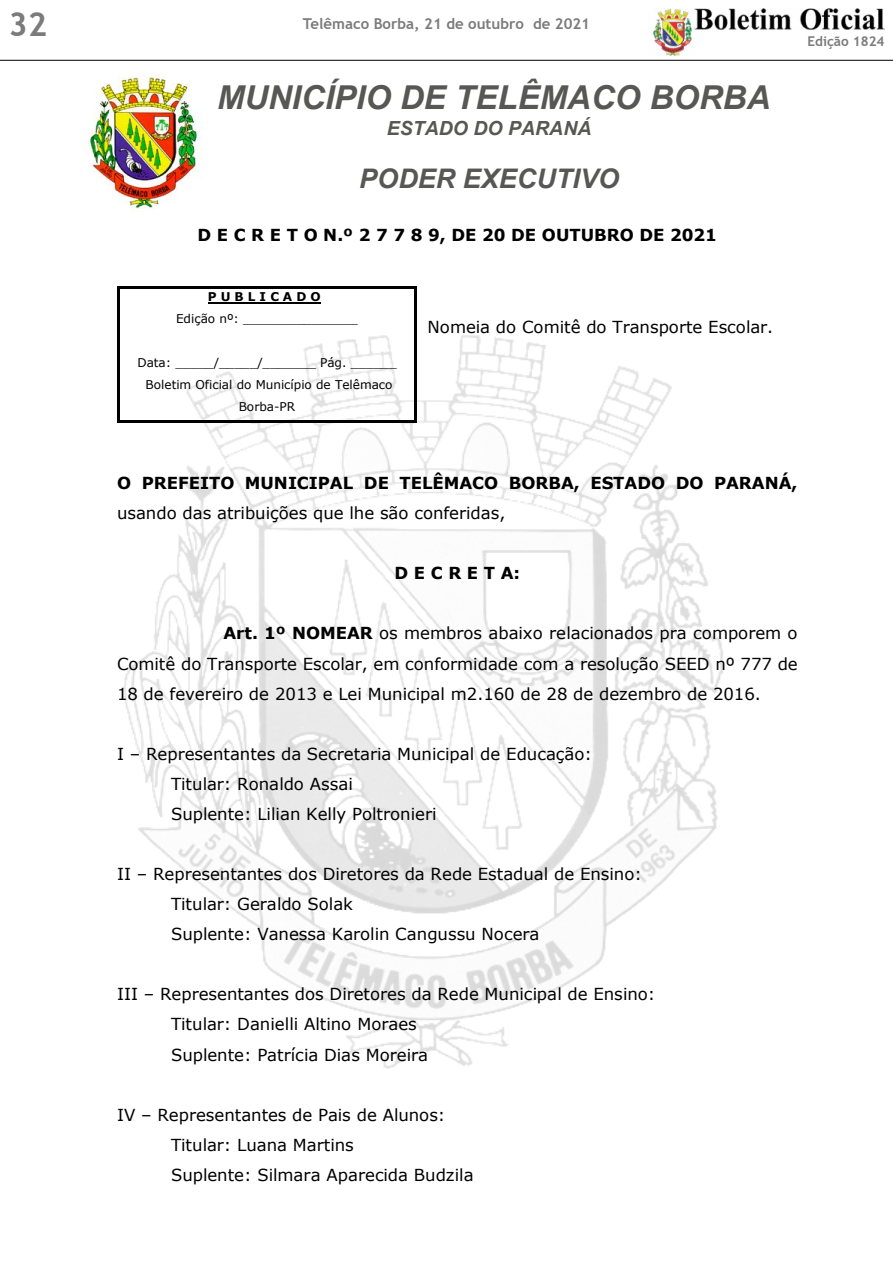
<style>
.page{position:relative;width:893px;height:1263px;background:#fff}
.page>*{position:absolute;margin:0;border:0;box-sizing:border-box;transform-origin:0 0}
.t1{font:italic 700 33px "Arial";color:#575756}
.t2{font:700 33px "Trebuchet MS";color:#7c7b7b}
.t3{font:italic 700 27px "Arial";color:#575756}
.t4{font:italic 700 19.5px "Arial";color:#575756}
.t5{font:16.5px/30px "Verdana";letter-spacing:-.005em;color:#000}
.t6{font:700 16.5px "Verdana";color:#000}
.t7{font:700 15px "Trebuchet MS";color:#7c7b7b}
.t8{font:700 13.5px "Trebuchet MS";color:#7c7b7b}
.t9{font:12px/21.9px "Verdana";letter-spacing:-.005em;color:#000;text-align:center}
.t10{font:700 12px "Verdana";color:#000}
.s1{font-weight:700}
</style>
<div class="page">
<img style="left:653px;top:9px;width:43px;height:47px">
<img style="left:693px;top:8px;width:191px;height:21px">
<hr style="left:0;top:60px;width:893px;height:1px;background:#000">
<img style="left:89px;top:72px;width:113px;height:140px">
<img style="left:119px;top:295px;width:604px;height:774px">
<hr style="left:208px;top:302px;width:113px;height:1px;background:#000">
<hr style="left:119px;top:287px;width:296px;height:2px;background:#000">
<hr style="left:117px;top:289px;width:2px;height:131px;background:#000">
<hr style="left:119px;top:420px;width:296px;height:3px;background:#000">
<hr style="left:415px;top:289px;width:2px;height:131px;background:#000">
<h1 class="t2" style="left:9px;top:3px;width:40px">32</h1>
<p class="t7" style="left:303px;top:14px;width:289px">Telêmaco Borba, 21 de outubro de 2021</p>
<h1 class="t1" style="left:217px;top:76px;width:555px">MUNICÍPIO DE TELÊMACO BORBA</h1>
<p class="t4" style="left:387px;top:115px;width:206px">ESTADO DO PARANÁ</p>
<h2 class="t3" style="left:359px;top:160px;width:261px">PODER EXECUTIVO</h2>
<p class="t6" style="left:197px;top:223px;width:521px">D E C R E T O N.º 2 7 7 8 9, DE 20 DE OUTUBRO DE 2021</p>
<p class="t10" style="left:208px;top:288px;width:115px">P U B L I C A D O</p>
<p class="t9" style="left:176px;top:308px;width:183px">Edição nº: _______________</p>
<p class="t9" style="left:137px;top:351px;width:261px">Data: _____/_____/_______ Pág. ______<br>Boletim Oficial do Município de Telêmaco<br>Borba-PR</p>
<p class="t5" style="left:428px;top:312px;width:347px">Nomeia do Comitê do Transporte Escolar.</p>
<p class="t8" style="left:807px;top:33px;width:79px">Edição 1824</p>
<p class="t6" style="left:117px;top:471px;width:682px">O PREFEITO MUNICIPAL DE TELÊMACO BORBA, ESTADO DO PARANÁ,</p>
<p class="t5" style="left:117px;top:498px;width:390px">usando das atribuições que lhe são conferidas,</p>
<p class="t6" style="left:395px;top:562px;width:127px">D E C R E T A:</p>
<p class="t5" style="left:117px;top:618px;width:682px;text-align:justify;text-indent:106px"><span class="s1">Art. 1º NOMEAR</span> os membros abaixo relacionados pra comporem o Comitê do Transporte Escolar, em conformidade com a resolução SEED nº 777 de 18 de fevereiro de 2013 e Lei Municipal m2.160 de 28 de dezembro de 2016.</p>
<p class="t5" style="left:171px;top:738px;width:422px;text-indent:-54px">I – Representantes da Secretaria Municipal de Educação:<br>Titular: Ronaldo Assai<br>Suplente: Lilian Kelly Poltronieri</p>
<p class="t5" style="left:171px;top:859px;width:472px;text-indent:-54px">II – Representantes dos Diretores da Rede Estadual de Ensino:<br>Titular: Geraldo Solak<br>Suplente: Vanessa Karolin Cangussu Nocera</p>
<p class="t5" style="left:171px;top:979px;width:486px;text-indent:-54px">III – Representantes dos Diretores da Rede Municipal de Ensino:<br>Titular: Danielli Altino Moraes<br>Suplente: Patrícia Dias Moreira</p>
<p class="t5" style="left:171px;top:1099px;width:304px;text-indent:-54px">IV – Representantes de Pais de Alunos:<br>Titular: Luana Martins<br>Suplente: Silmara Aparecida Budzila</p>
</div>
